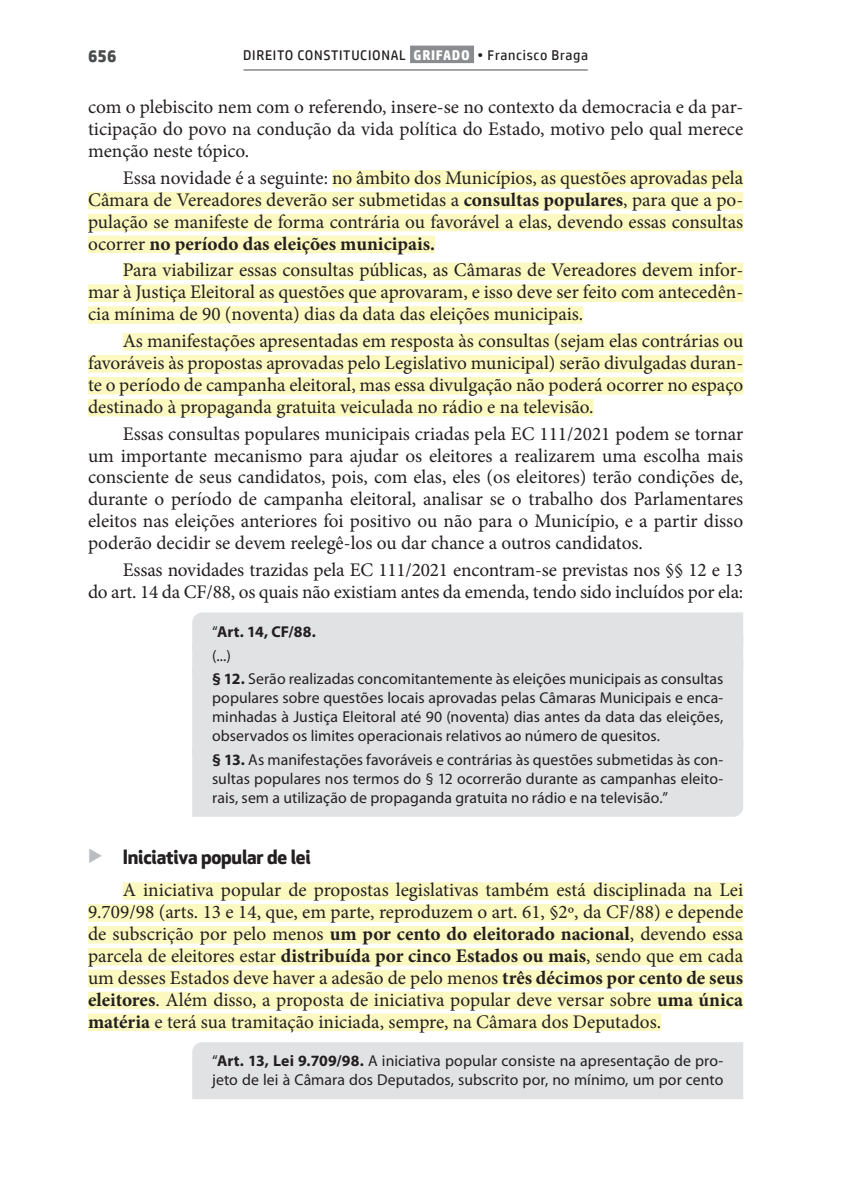
<style>
.page{position:relative;width:843px;height:1193px;background:#fff}
.page>*{position:absolute;margin:0;border:0;box-sizing:border-box;transform-origin:0 0}
.t1{font:19.25px/21.9px "Minion Pro";letter-spacing:-.005em;color:#231f20;text-align:justify}
.t2{font:700 19.25px "Apex New";letter-spacing:-.01em;color:#231f20}
.t3{font:700 17.5px "HP Simplified";color:#4b4c4d}
.t4{font:15.75px/18.9px "Myriad Pro";letter-spacing:.005em;color:#231f20}
.t5{font:14px "HP Simplified";letter-spacing:.05em;color:#231f20}
.s1{font-weight:700;color:#fff}
.s2{font-weight:700}
.s3{color:#bcbdc0}
</style>
<div class="page">
<hr style="left:243px;top:69px;width:344px;height:1px;background:#4b4c4d">
<div style="left:410px;top:46px;width:64px;height:17px;background:#8a8c8f"></div>
<div style="left:332px;top:170px;width:411px;height:17px;background:#fbf8c0"></div>
<div style="left:88px;top:192px;width:655px;height:17px;background:#fbf8c0"></div>
<div style="left:88px;top:214px;width:655px;height:17px;background:#fbf8c0"></div>
<div style="left:88px;top:235px;width:347px;height:18px;background:#fbf8c0"></div>
<div style="left:123px;top:262px;width:620px;height:18px;background:#fbf8c0"></div>
<div style="left:88px;top:284px;width:655px;height:18px;background:#fbf8c0"></div>
<div style="left:88px;top:306px;width:495px;height:18px;background:#fbf8c0"></div>
<div style="left:123px;top:333px;width:620px;height:17px;background:#fbf8c0"></div>
<div style="left:88px;top:355px;width:655px;height:17px;background:#fbf8c0"></div>
<div style="left:88px;top:377px;width:655px;height:17px;background:#fbf8c0"></div>
<div style="left:88px;top:399px;width:505px;height:17px;background:#fbf8c0"></div>
<div style="left:192px;top:612px;width:551px;height:48px;background:#e1e2e4"></div>
<div style="left:192px;top:660px;width:551px;height:80px;background:#e1e2e4"></div>
<div style="left:192px;top:740px;width:551px;height:76px;background:#e1e2e4"></div>
<div style="left:123px;top:882px;width:620px;height:17px;background:#fbf8c0"></div>
<div style="left:88px;top:904px;width:655px;height:17px;background:#fbf8c0"></div>
<div style="left:88px;top:925px;width:655px;height:18px;background:#fbf8c0"></div>
<div style="left:88px;top:947px;width:655px;height:18px;background:#fbf8c0"></div>
<div style="left:88px;top:969px;width:655px;height:18px;background:#fbf8c0"></div>
<div style="left:88px;top:991px;width:655px;height:18px;background:#fbf8c0"></div>
<div style="left:88px;top:1013px;width:573px;height:17px;background:#fbf8c0"></div>
<div style="left:192px;top:1042px;width:551px;height:56px;background:#e1e2e4"></div>
<p class="t3" style="left:88px;top:46px;width:30px">656</p>
<p class="t5" style="left:243px;top:47px;width:346px">DIREITO CONSTITUCIONAL <span class="s1">GRIFADO</span> • Francisco Braga</p>
<p class="t1" style="left:88px;top:96px;width:656px">com o plebiscito nem com o referendo, insere-se no contexto da democracia e da par&shy;ticipação do povo na condução da vida política do Estado, motivo pelo qual merece menção neste tópico.</p>
<p class="t1" style="left:88px;top:167px;width:656px;text-indent:35px">Essa novidade é a seguinte: no âmbito dos Municípios, as questões aprovadas pela Câmara de Vereadores deverão ser submetidas a <span class="s2">consultas populares</span>, para que a po&shy;pulação se manifeste de forma contrária ou favorável a elas, devendo essas consultas ocorrer <span class="s2">no período das eleições municipais.</span></p>
<p class="t1" style="left:88px;top:259px;width:656px;text-indent:35px">Para viabilizar essas consultas públicas, as Câmaras de Vereadores devem infor&shy;mar à Justiça Eleitoral as questões que aprovaram, e isso deve ser feito com antecedên&shy;cia mínima de 90 (noventa) dias da data das eleições municipais.</p>
<p class="t1" style="left:88px;top:330px;width:656px;text-indent:35px">As manifestações apresentadas em resposta às consultas (sejam elas contrárias ou favoráveis às propostas aprovadas pelo Legislativo municipal) serão divulgadas duran&shy;te o período de campanha eleitoral, mas essa divulgação não poderá ocorrer no espaço destinado à propaganda gratuita veiculada no rádio e na televisão.</p>
<p class="t1" style="left:88px;top:422px;width:656px;text-indent:35px">Essas consultas populares municipais criadas pela EC 111/2021 podem se tornar um importante mecanismo para ajudar os eleitores a realizarem uma escolha mais consciente de seus candidatos, pois, com elas, eles (os eleitores) terão condições de, durante o período de campanha eleitoral, analisar se o trabalho dos Parlamentares eleitos nas eleições anteriores foi positivo ou não para o Município, e a partir disso poderão decidir se devem reelegê-los ou dar chance a outros candidatos.</p>
<p class="t1" style="left:88px;top:558px;width:656px;text-align:right">Essas novidades trazidas pela EC 111/2021 encontram-se previstas nos §§ 12 e 13<br>do art. 14 da CF/88, os quais não existiam antes da emenda, tendo sido incluídos por ela:</p>
<p class="t4" style="left:212px;top:619px;width:513px;line-height:23.8px">“<span class="s2">Art. 14, CF/88.<br></span>(...)<br><span class="s2">§ 12.</span> Serão realizadas concomitantemente às eleições municipais as consultas</p>
<p class="t4" style="left:212px;top:688px;width:512px;text-align:justify">populares sobre questões locais aprovadas pelas Câmaras Municipais e enca&shy;minhadas à Justiça Eleitoral até 90 (noventa) dias antes da data das eleições, observados os limites operacionais relativos ao número de quesitos.</p>
<p class="t4" style="left:212px;top:750px;width:512px;text-align:justify"><span class="s2">§ 13.</span> As manifestações favoráveis e contrárias às questões submetidas às con&shy;sultas populares nos termos do § 12 ocorrerão durante as campanhas eleito&shy;rais, sem a utilização de propaganda gratuita no rádio e na televisão.”</p>
<p class="t2" style="left:88px;top:843px;width:224px"><span class="s3">▶</span> Iniciativa popular de lei</p>
<p class="t1" style="left:88px;top:879px;width:656px;text-indent:35px">A iniciativa popular de propostas legislativas também está disciplinada na Lei 9.709/98 (arts. 13 e 14, que, em parte, reproduzem o art. 61, §2º, da CF/88) e depende de subscrição por pelo menos <span class="s2">um por cento do eleitorado nacional</span>, devendo essa parcela de eleitores estar <span class="s2">distribuída por cinco Estados ou mais</span>, sendo que em cada um desses Estados deve haver a adesão de pelo menos <span class="s2">três décimos por cento de seus eleitores</span>. Além disso, a proposta de iniciativa popular deve versar sobre <span class="s2">uma única matéria</span> e terá sua tramitação iniciada, sempre, na Câmara dos Deputados.</p>
<p class="t4" style="left:212px;top:1051px;width:512px">“<span class="s2">Art. 13, Lei 9.709/98.</span> A iniciativa popular consiste na apresentação de pro&shy;jeto de lei à Câmara dos Deputados, subscrito por, no mínimo, um por cento</p>
</div>
